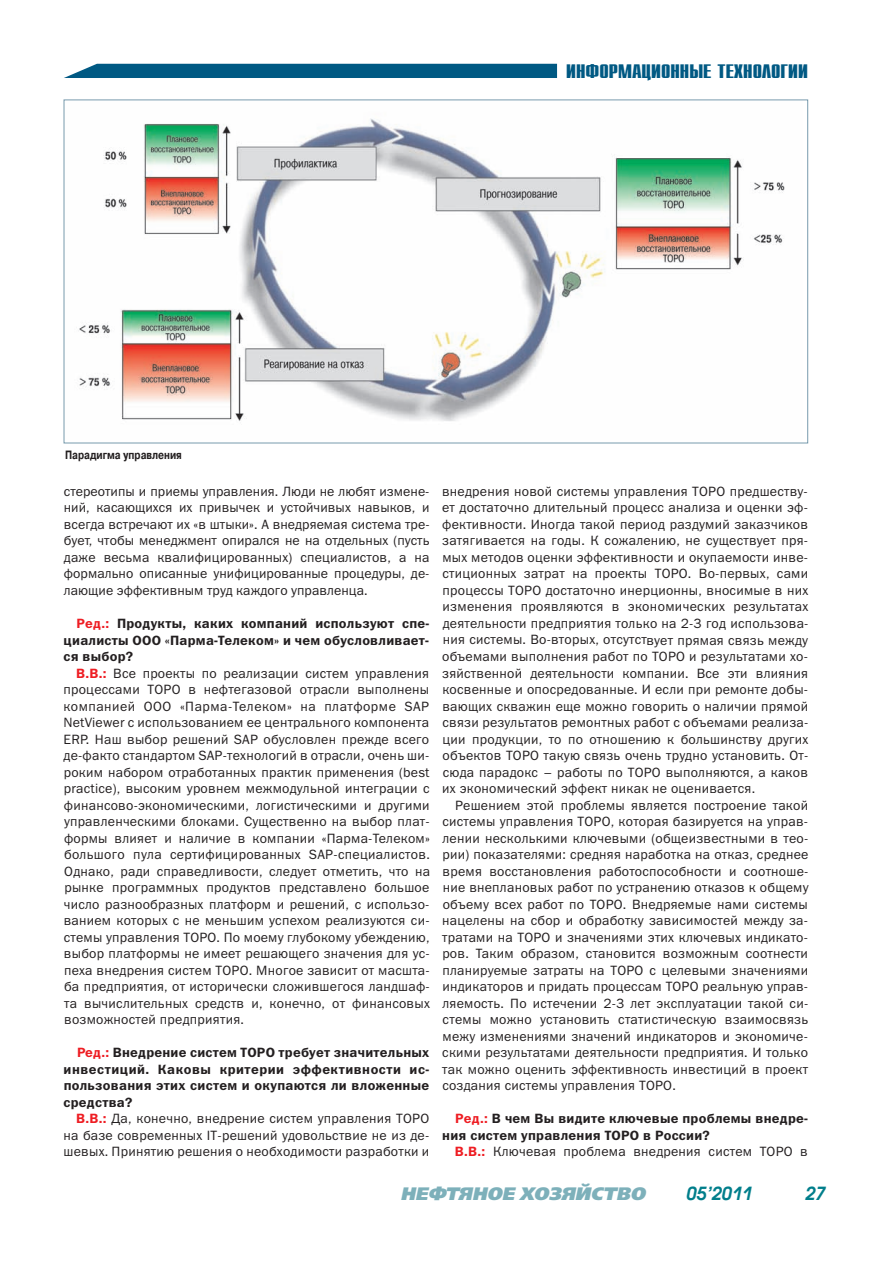
<style>
.page{position:relative;width:893px;height:1263px;background:#fff}
.page>*{position:absolute;margin:0;border:0;box-sizing:border-box;transform-origin:0 0}
.t1{font:19.5px "Star C";color:#005983;scale:1.25 1}
.t2{font:italic 18px "Free Set Black C";color:#7db0ba}
.t3{font:italic 600 18px "Avant Garde Gothic C";color:#007e8b}
.t4{font:13.5px/16.5px "Franklin Gothic Book C";letter-spacing:.02em;color:#231f20;text-align:justify}
.t5{font:13.5px/16.5px "Franklin Gothic Demi C";letter-spacing:.02em;color:#231f20;text-align:justify}
.t6{font:700 12px "Pragmatica C";color:#231f20;scale:.8 1}
.s1{color:#ee1d23}
.s2{font-family:"Franklin Gothic Demi C";color:#ee1d23}
</style>
<div class="page">
<div style="left:64px;top:64px;width:493px;height:14px;background:#005983"></div>
<img style="left:79px;top:118px;width:706px;height:303px">
<h1 class="t1" style="left:566px;top:60px;width:195px">ИНФОРМАЦИОННЫЕ ТЕХНОЛОГИИ</h1>
<p class="t6" style="left:65px;top:448px;width:148px">Парадигма управления</p>
<p class="t4" style="left:64px;top:483px;width:367px">стереотипы и приемы управления. Люди не любят измене&shy;ний, касающихся их привычек и устойчивых навыков, и всегда встречают их «в штыки». А внедряемая система тре&shy;бует, чтобы менеджмент опирался не на отдельных (пусть даже весьма квалифицированных) специалистов, а на формально описанные унифицированные процедуры, де&shy;лающие эффективным труд каждого управленца.</p>
<p class="t5" style="left:63px;top:615px;width:367px;text-indent:13px"><span class="s1">Ред.:</span> Продукты, каких компаний используют спе&shy;циалисты ООО «Парма-Телеком» и чем обусловливает&shy;ся выбор?</p>
<p class="t4" style="left:63px;top:665px;width:368px;text-indent:13px"><span class="s2">В.В.:</span> Все проекты по реализации систем управления процессами ТОРО в нефтегазовой отрасли выполнены компанией ООО «Парма-Телеком» на платформе SAP NetViewer с использованием ее центрального компонента ERP. Наш выбор решений SAP обусловлен прежде всего де-факто стандартом SAP-технологий в отрасли, очень ши&shy;роким набором отработанных практик применения (best practice), высоким уровнем межмодульной интеграции с финансово-экономическими, логистическими и другими управленческими блоками. Существенно на выбор плат&shy;формы влияет и наличие в компании «Парма-Телеком» большого пула сертифицированных SAP-специалистов.<br>Однако, ради справедливости, следует отметить, что на рынке программных продуктов представлено большое число разнообразных платформ и решений, с использо&shy;ванием которых с не меньшим успехом реализуются си&shy;стемы управления ТОРО. По моему глубокому убеждению, выбор платформы не имеет решающего значения для ус&shy;пеха внедрения систем ТОРО. Многое зависит от масшта&shy;ба предприятия, от исторически сложившегося ландшаф&shy;та вычислительных средств и, конечно, от финансовых возможностей предприятия.</p>
<p class="t5" style="left:64px;top:1044px;width:367px;text-indent:14px"><span class="s1">Ред.:</span> Внедрение систем ТОРО требует значительных инвестиций. Каковы критерии эффективности ис&shy;пользования этих систем и окупаются ли вложенные средства?</p>
<p class="t4" style="left:64px;top:1110px;width:367px;text-indent:13px"><span class="s2">В.В.:</span> Да, конечно, внедрение систем управления ТОРО на базе современных IT-решений удовольствие не из де&shy;шевых. Принятию решения о необходимости разработки и</p>
<p class="t4" style="left:442px;top:483px;width:368px">внедрения новой системы управления ТОРО предшеству&shy;ет достаточно длительный процесс анализа и оценки эф&shy;фективности. Иногда такой период раздумий заказчиков затягивается на годы. К сожалению, не существует пря&shy;мых методов оценки эффективности и окупаемости инве&shy;стиционных затрат на проекты ТОРО. Во-первых, сами процессы ТОРО достаточно инерционны, вносимые в них изменения проявляются в экономических результатах деятельности предприятия только на 2-3 год использова&shy;ния системы. Во-вторых, отсутствует прямая связь между объемами выполнения работ по ТОРО и результатами хо&shy;зяйственной деятельности компании. Все эти влияния косвенные и опосредованные. И если при ремонте добы&shy;вающих скважин еще можно говорить о наличии прямой связи результатов ремонтных работ с объемами реализа&shy;ции продукции, то по отношению к большинству других объектов ТОРО такую связь очень трудно установить. От&shy;сюда парадокс – работы по ТОРО выполняются, а каков их экономический эффект никак не оценивается.</p>
<p class="t4" style="left:442px;top:797px;width:368px;text-indent:13px">Решением этой проблемы является построение такой системы управления ТОРО, которая базируется на управ&shy;лении несколькими ключевыми (общеизвестными в тео&shy;рии) показателями: средняя наработка на отказ, среднее время восстановления работоспособности и соотноше&shy;ние внеплановых работ по устранению отказов к общему объему всех работ по ТОРО. Внедряемые нами системы нацелены на сбор и обработку зависимостей между за&shy;тратами на ТОРО и значениями этих ключевых индикато&shy;ров. Таким образом, становится возможным соотнести планируемые затраты на ТОРО с целевыми значениями индикаторов и придать процессам ТОРО реальную управ&shy;ляемость. По истечении 2-3 лет эксплуатации такой си&shy;стемы можно установить статистическую взаимосвязь межу изменениями значений индикаторов и экономиче&shy;скими результатами деятельности предприятия. И только так можно оценить эффективность инвестиций в проект создания системы управления ТОРО.</p>
<p class="t5" style="left:442px;top:1110px;width:367px;text-indent:13px"><span class="s1">Ред.:</span> В чем Вы видите ключевые проблемы внедре&shy;ния систем управления ТОРО в России?</p>
<p class="t4" style="left:455px;top:1143px;width:354px"><span class="s2">В.В.:</span> Ключевая проблема внедрения систем ТОРО в</p>
<h2 class="t2" style="left:400px;top:1183px;width:246px">НЕФТЯНОЕ ХОЗЯЙСТВО</h2>
<h2 class="t3" style="left:687px;top:1183px;width:67px">05’2011</h2>
<h2 class="t3" style="left:805px;top:1183px;width:22px">27</h2>
</div>
